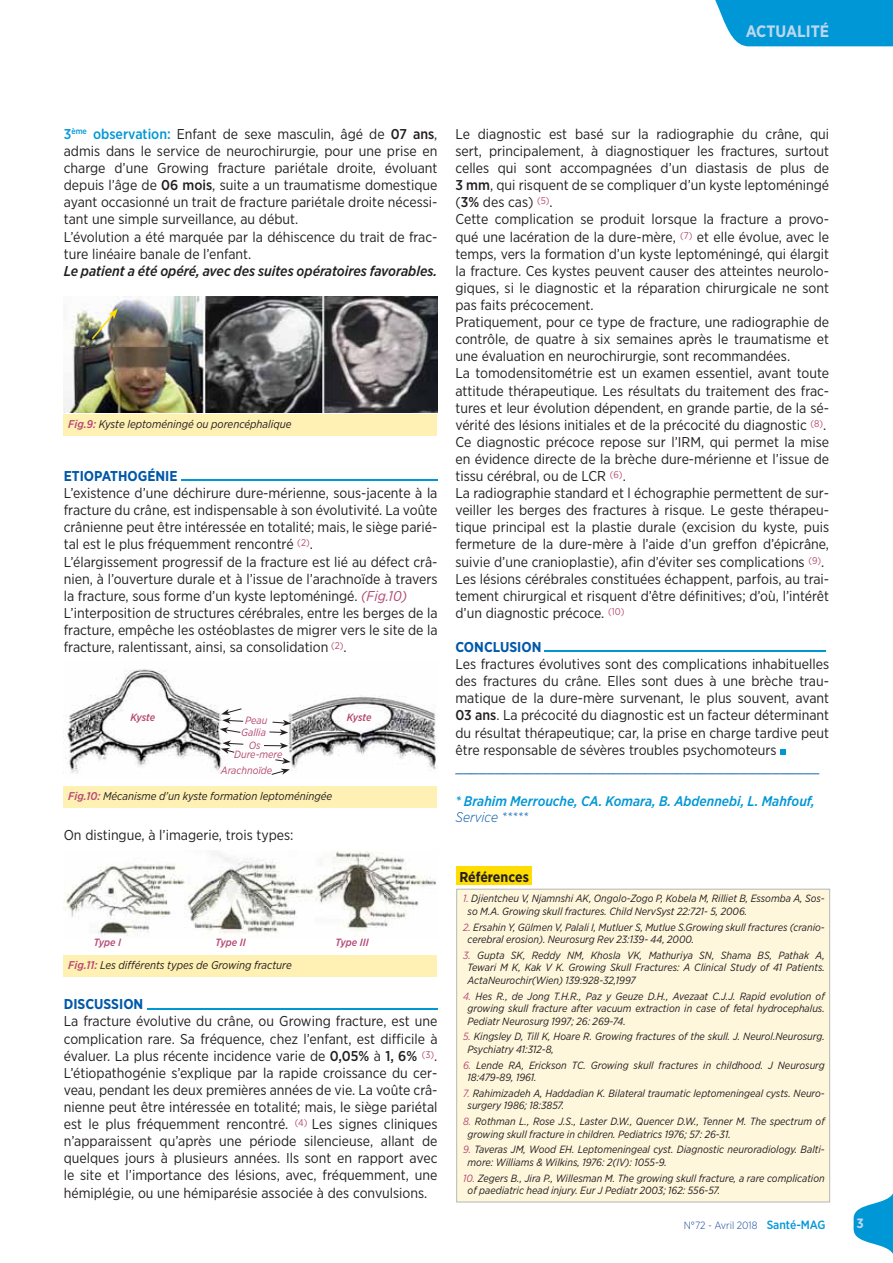
<style>
.page{position:relative;width:893px;height:1263px;background:#fff}
.page>*{position:absolute;margin:0;border:0;box-sizing:border-box;transform-origin:0 0}
.t1{font:700 16.5px "Gotham Narrow";color:#bdd7f0}
.t2{font:14.25px/17.1px "Gotham Narrow";color:#231f20}
.t3{font:italic 500 14.25px "Gotham Narrow";color:#231f20}
.t4{font:14.25px "Gotham Narrow";color:#0058a9}
.t5{font:700 14.25px "Gotham Narrow";color:#0058a9}
.t6{font:700 14.25px "Gotham Narrow";color:#231f20}
.t7{font:italic 500 13.95px "Gotham Narrow";color:#0097d6}
.t8{font:italic 300 13.95px "Gotham Narrow";color:#0058a9}
.t9{font:700 13.5px "Gotham Narrow";color:#bdd7f0}
.t10{font:italic 11.25px "Gotham Narrow";color:#231f20}
.t11{font:italic 10.5px/12.6px "Gotham Narrow";color:#231f20}
.t12{font:italic 10.5px/12.6px "Gotham Narrow";color:#b64a73;text-align:center}
.t13{font:italic 500 10.5px "Gotham Narrow";letter-spacing:-.01em;color:#b64a73}
.t14{font:300 10.5px "Gotham Narrow";color:#17479e}
.s1{font-weight:500;color:#0097d6}
.s2{font-weight:500}
.s3{font-weight:500;color:#b64a73}
.s4{font-style:italic;color:#b64a73}
.s5{color:#b64a73}
.s6{font-weight:500;font-size:12px;color:#0097d6}
</style>
<div class="page">
<div style="left:457px;top:889px;width:373px;height:313px;background:#fff7dc"></div>
<div style="left:456px;top:889px;width:374px;height:313px;border:1px solid #b4b6b7"></div>
<div style="left:456px;top:866px;width:76px;height:18px;background:#fd0"></div>
<hr style="left:181px;top:479px;width:256px;height:2px;background:#0097d6">
<hr style="left:147px;top:1008px;width:290px;height:1px;background:#0097d6">
<hr style="left:545px;top:650px;width:281px;height:2px;background:#0097d6">
<svg style="left:780px;top:749px;width:6px;height:6px"></svg>
<div style="left:64px;top:414px;width:373px;height:22px;background:#fff0b4"></div>
<div style="left:64px;top:786px;width:373px;height:21px;background:#fff0b4"></div>
<div style="left:64px;top:956px;width:373px;height:21px;background:#fff0b4"></div>
<img style="left:64px;top:296px;width:373px;height:117px">
<img style="left:64px;top:851px;width:372px;height:86px">
<svg style="left:90px;top:309px;width:28px;height:32px"></svg>
<img style="left:64px;top:669px;width:372px;height:105px">
<svg style="left:269px;top:720px;width:22px;height:15px"></svg>
<svg style="left:264px;top:743px;width:24px;height:6px"></svg>
<svg style="left:271px;top:758px;width:20px;height:17px"></svg>
<svg style="left:220px;top:708px;width:24px;height:25px"></svg>
<svg style="left:221px;top:740px;width:23px;height:14px"></svg>
<div style="left:715px;top:0;width:178px;height:46px;background:#0097d6"></div>
<svg style="left:854px;top:1193px;width:39px;height:61px"></svg>
<p class="t1" style="left:746px;top:25px;width:85px">ACTUALITÉ</p>
<p class="t2" style="left:64px;top:126px;width:375px"><span class="s1">3</span><sup>ème</sup> <span class="s1">observation:</span> Enfant de sexe masculin, âgé de <span class="s2">07 ans</span>, admis dans le service de neurochirurgie, pour une prise en charge d’une Growing fracture pariétale droite, évoluant depuis l’âge de <span class="s2">06 mois</span>, suite a un traumatisme domestique ayant occasionné un trait de fracture pariétale droite nécessi&shy;tant une simple surveillance, au début.<br>L’évolution a été marquée par la déhiscence du trait de frac&shy;ture linéaire banale de l’enfant.</p>
<p class="t3" style="left:64px;top:266px;width:375px">Le patient a été opéré, avec des suites opératoires favorables.</p>
<p class="t10" style="left:68px;top:420px;width:225px"><span class="s3">Fig.9:</span> Kyste leptoméningé ou porencéphalique</p>
<p class="t5" style="left:64px;top:471px;width:115px">ETIOPATHOGÉNIE</p>
<p class="t2" style="left:64px;top:485px;width:375px">L’existence d’une déchirure dure-mérienne, sous-jacente à la fracture du crâne, est indispensable à son évolutivité. La voûte crânienne peut être intéressée en totalité; mais, le siège parié&shy;tal est le plus fréquemment rencontré <sup>(2)</sup>.<br>L’élargissement progressif de la fracture est lié au défect crâ&shy;nien, à l’ouverture durale et à l’issue de l’arachnoïde à travers la fracture, sous forme d’un kyste leptoméningé. <span class="s4">(Fig.10)<br></span>L’interposition de structures cérébrales, entre les berges de la fracture, empêche les ostéoblastes de migrer vers le site de la fracture, ralentissant, ainsi, sa consolidation <sup>(2)</sup>.</p>
<p class="t13" style="left:130px;top:713px;width:26px">Kyste</p>
<p class="t12" style="left:245px;top:714px;width:24px">Peau</p>
<p class="t13" style="left:347px;top:713px;width:26px">Kyste</p>
<p class="t12" style="left:241px;top:727px;width:26px">Gallia<br>Os</p>
<p class="t12" style="left:221px;top:747px;width:63px;line-height:15.9px;text-align:left;text-indent:13px">Dure-mere<br>Arachnoïde</p>
<p class="t10" style="left:68px;top:792px;width:266px"><span class="s3">Fig.10:</span> Mécanisme d’un kyste formation leptoméningée</p>
<p class="t2" style="left:64px;top:827px;width:231px">On distingue, à l’imagerie, trois types:</p>
<p class="t13" style="left:94px;top:939px;width:29px">Type I</p>
<p class="t13" style="left:215px;top:939px;width:32px">Type II</p>
<p class="t13" style="left:335px;top:939px;width:35px">Type III</p>
<p class="t10" style="left:68px;top:961px;width:225px"><span class="s3">Fig.11:</span> Les différents types de Growing fracture</p>
<p class="t5" style="left:64px;top:999px;width:81px">DISCUSSION</p>
<p class="t2" style="left:64px;top:1014px;width:375px;text-align:justify">La fracture évolutive du crâne, ou Growing fracture, est une complication rare. Sa fréquence, chez l’enfant, est difficile à évaluer. La plus récente incidence varie de <span class="s2">0,05%</span> à <span class="s2">1, 6%</span> <sup>(3)</sup>.<br>L’étiopathogénie s’explique par la rapide croissance du cer&shy;veau, pendant les deux premières années de vie. La voûte crâ&shy;nienne peut être intéressée en totalité; mais, le siège pariétal est le plus fréquemment rencontré. <sup>(4)</sup> Les signes cliniques n’apparaissent qu’après une période silencieuse, allant de quelques jours à plusieurs années. Ils sont en rapport avec le site et l’importance des lésions, avec, fréquemment, une hémiplégie, ou une hémiparésie associée à des convulsions.</p>
<p class="t2" style="left:455px;top:126px;width:375px">Le diagnostic est basé sur la radiographie du crâne, qui sert, principalement, à diagnostiquer les fractures, surtout celles qui sont accompagnées d’un diastasis de plus de <span class="s2">3 mm</span>, qui risquent de se compliquer d’un kyste leptoméningé (<span class="s2">3%</span> des cas) <sup>(5)</sup>.<br>Cette complication se produit lorsque la fracture a provo&shy;qué une lacération de la dure-mère, <sup>(7)</sup> et elle évolue, avec le temps, vers la formation d’un kyste leptoméningé, qui élargit la fracture. Ces kystes peuvent causer des atteintes neurolo&shy;giques, si le diagnostic et la réparation chirurgicale ne sont pas faits précocement.<br>Pratiquement, pour ce type de fracture, une radiographie de contrôle, de quatre à six semaines après le traumatisme et une évaluation en neurochirurgie, sont recommandées.<br>La tomodensitométrie est un examen essentiel, avant toute attitude thérapeutique. Les résultats du traitement des frac&shy;tures et leur évolution dépendent, en grande partie, de la sé&shy;vérité des lésions initiales et de la précocité du diagnostic <sup>(8)</sup>.<br>Ce diagnostic précoce repose sur l’IRM, qui permet la mise en évidence directe de la brèche dure-mérienne et l’issue de tissu cérébral, ou de LCR <sup>(6)</sup>.<br>La radiographie standard et l échographie permettent de sur&shy;veiller les berges des fractures à risque. Le geste thérapeu&shy;tique principal est la plastie durale (excision du kyste, puis fermeture de la dure-mère à l’aide d’un greffon d’épicrâne, suivie d’une cranioplastie), afin d’éviter ses complications <sup>(9)</sup>.<br>Les lésions cérébrales constituées échappent, parfois, au trai&shy;tement chirurgical et risquent d’être définitives; d’où, l’intérêt d’un diagnostic précoce. <sup>(10)</sup></p>
<p class="t5" style="left:455px;top:642px;width:88px">CONCLUSION</p>
<p class="t2" style="left:455px;top:656px;width:375px;text-align:justify">Les fractures évolutives sont des complications inhabituelles des fractures du crâne. Elles sont dues à une brèche trau&shy;matique de la dure-mère survenant, le plus souvent, avant <span class="s2">03 ans</span>. La précocité du diagnostic est un facteur déterminant du résultat thérapeutique; car, la prise en charge tardive peut être responsable de sévères troubles psychomoteurs</p>
<p class="t4" style="left:455px;top:761px;width:365px">______________________________________________</p>
<p class="t7" style="left:455px;top:795px;width:361px">* Brahim Merrouche, CA. Komara, B. Abdennebi, L. Mahfouf,</p>
<p class="t8" style="left:455px;top:812px;width:74px">Service *****</p>
<p class="t6" style="left:459px;top:871px;width:71px">Références</p>
<p class="t11" style="left:468px;top:893px;width:359px;text-indent:-5px"><span class="s5">1.</span> Djientcheu V, Njamnshi AK, Ongolo-Zogo P, Kobela M, Rilliet B, Essomba A, Sos&shy;so M.A. Growing skull fractures. Child NervSyst 22:721- 5, 2006.</p>
<p class="t11" style="left:468px;top:921px;width:359px;text-indent:-5px"><span class="s5">2.</span> Ersahin Y, Gülmen V, Palali I, Mutluer S, Mutlue S.Growing skull fractures (cranio&shy;cerebral erosion). Neurosurg Rev 23:139- 44, 2000.</p>
<p class="t11" style="left:468px;top:949px;width:359px;text-align:justify;text-indent:-5px"><span class="s5">3.</span> Gupta SK, Reddy NM, Khosla VK, Mathuriya SN, Shama BS, Pathak A, Tewari M K, Kak V K. Growing Skull Fractures: A Clinical Study of 41 Patients.<br>ActaNeurochir(Wien) 139:928-32,1997</p>
<p class="t11" style="left:468px;top:990px;width:359px;text-align:justify;text-indent:-5px"><span class="s5">4.</span> Hes R., de Jong T.H.R., Paz y Geuze D.H., Avezaat C.J.J. Rapid evolution of growing skull fracture after vacuum extraction in case of fetal hydrocephalus.<br>Pediatr Neurosurg 1997; 26: 269-74.</p>
<p class="t11" style="left:468px;top:1031px;width:359px;text-indent:-5px"><span class="s5">5.</span> Kingsley D, Till K, Hoare R. Growing fractures of the skull. J. Neurol.Neurosurg.<br>Psychiatry 41:312-8,</p>
<p class="t11" style="left:468px;top:1059px;width:359px;text-indent:-5px"><span class="s5">6.</span> Lende RA, Erickson TC. Growing skull fractures in childhood. J Neurosurg<br>18:479-89, 1961.</p>
<p class="t11" style="left:468px;top:1087px;width:359px;text-indent:-5px"><span class="s5">7.</span> Rahimizadeh A, Haddadian K. Bilateral traumatic leptomeningeal cysts. Neuro&shy;surgery 1986; 18:3857.</p>
<p class="t11" style="left:468px;top:1116px;width:359px;text-indent:-5px"><span class="s5">8.</span> Rothman L., Rose J.S., Laster D.W., Quencer D.W., Tenner M. The spectrum of growing skull fracture in children. Pediatrics 1976; 57: 26-31.</p>
<p class="t11" style="left:468px;top:1144px;width:359px;text-indent:-5px"><span class="s5">9.</span> Taveras JM, Wood EH. Leptomeningeal cyst. Diagnostic neuroradiology. Balti&shy;more: Williams &amp; Wilkins, 1976: 2(IV): 1055-9.</p>
<p class="t11" style="left:468px;top:1172px;width:359px;text-indent:-5px"><span class="s5">10.</span> Zegers B., Jira P., Willesman M. The growing skull fracture, a rare complication of paediatric head injury. Eur J Pediatr 2003; 162: 556-57.</p>
<p class="t14" style="left:684px;top:1221px;width:143px">N°72 - Avril 2018 <span class="s6">Santé-MAG</span></p>
<p class="t9" style="left:857px;top:1218px;width:9px">3</p>
</div>
